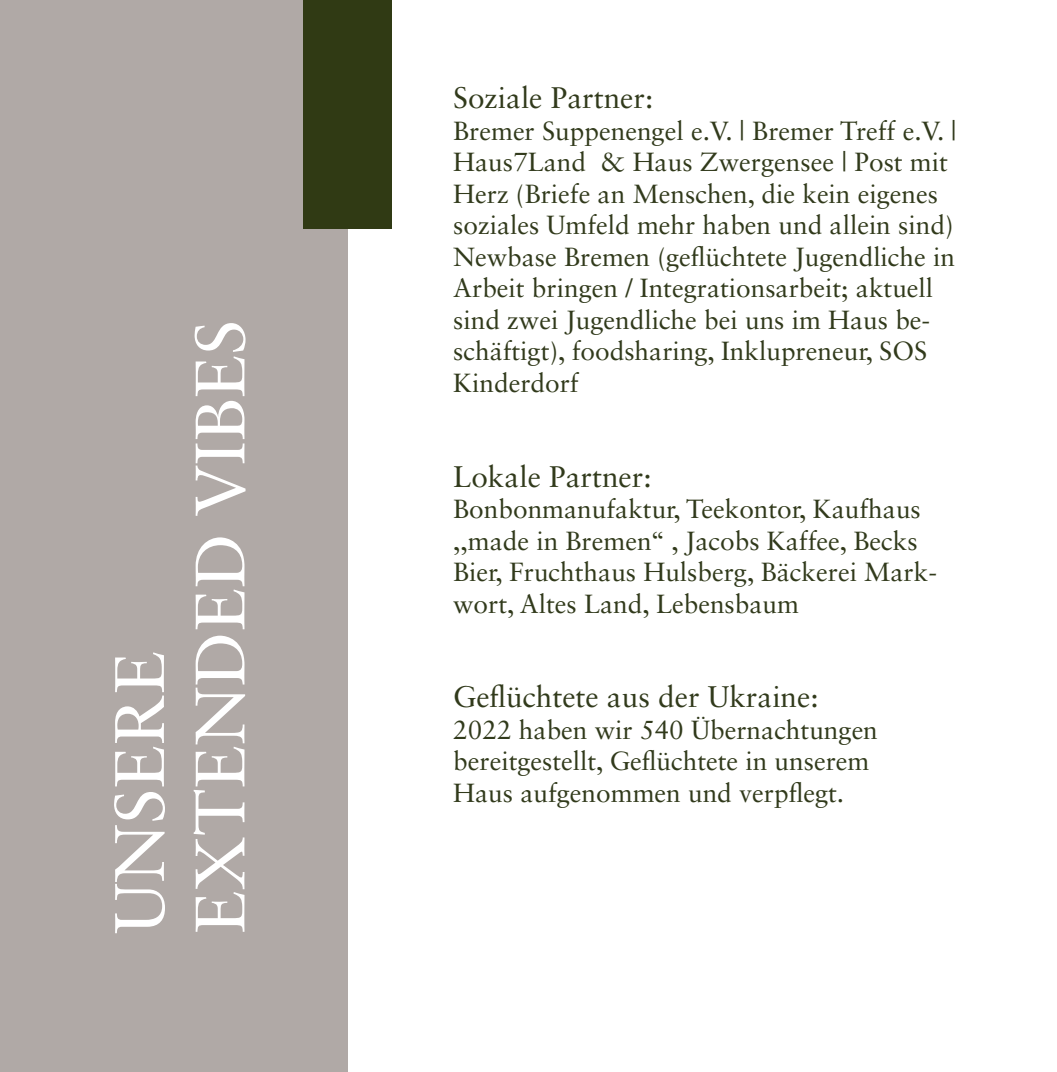
<style>
.page{position:relative;width:1057px;height:1072px;background:#fff}
.page>*{position:absolute;margin:0;border:0;box-sizing:border-box;transform-origin:0 0}
.t1{font:70px/80.5px "Sabon LT Std";color:#fff}
.t2{font:29.75px "Sabon LT Std";color:#313a1b}
.t3{font:26.25px/31.5px "Sabon LT Std";color:#313a1b}
</style>
<div class="page">
<div style="left:0;top:0;width:347px;height:1071px;background:#b0a9a6"></div>
<div style="left:304px;top:0;width:88px;height:228px;background:#303a14"></div>
<h1 class="t1" style="left:99px;top:934px;width:615px;rotate:-90deg">UNSERE<br>EXTENDED VIBES</h1>
<p class="t2" style="left:453px;top:80px;width:202px">Soziale Partner:</p>
<p class="t3" style="left:453px;top:115px;width:505px">Bremer Suppenengel e.V. | Bremer Treff e.V. | Haus7Land &amp; Haus Zwergensee | Post mit Herz (Briefe an Menschen, die kein eigenes soziales Umfeld mehr haben und allein sind)<br>Newbase Bremen (geflüchtete Jugendliche in Arbeit bringen / Integrationsarbeit; aktuell sind zwei Jugendliche bei uns im Haus be&shy;schäftigt), foodsharing, Inklupreneur, SOS Kinderdorf</p>
<p class="t2" style="left:453px;top:458px;width:200px">Lokale Partner:</p>
<p class="t3" style="left:453px;top:493px;width:485px">Bonbonmanufaktur, Teekontor, Kaufhaus ,,made in Bremen‘‘ , Jacobs Kaffee, Becks Bier, Fruchthaus Hulsberg, Bäckerei Mark&shy;wort, Altes Land, Lebensbaum</p>
<p class="t2" style="left:453px;top:679px;width:367px">Geflüchtete aus der Ukraine:</p>
<p class="t3" style="left:453px;top:713px;width:426px">2022 haben wir 540 Übernachtungen bereitgestellt, Geflüchtete in unserem<br>Haus aufgenommen und verpflegt.</p>
</div>
